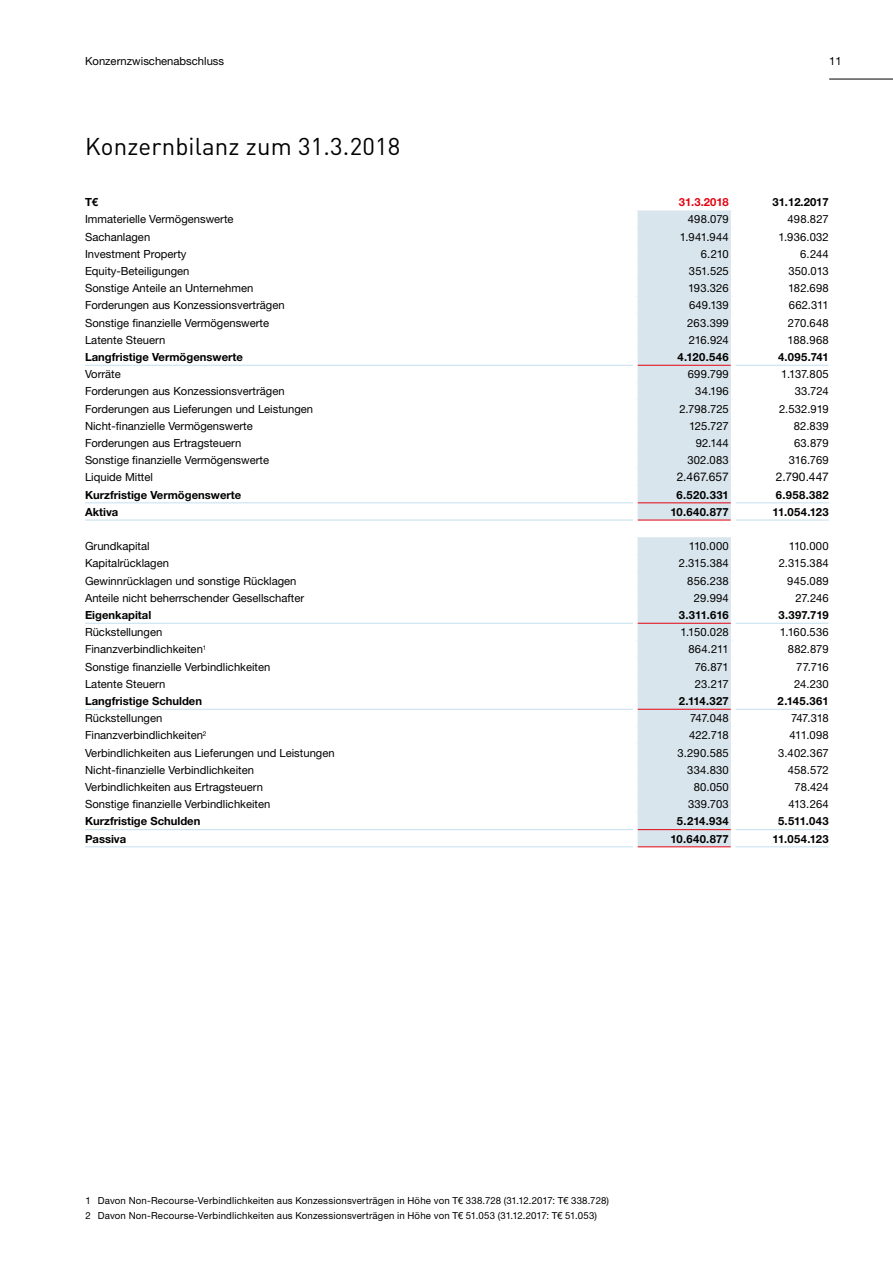
<style>
.page{position:relative;width:893px;height:1263px;background:#fff}
.page>*{position:absolute;margin:0;border:0;box-sizing:border-box;transform-origin:0 0}
.t1{font:24px "DIN Pro";letter-spacing:.005em;color:#000}
.t2{font:12px "Helvetica Neue LT Pro";letter-spacing:.005em;color:#000}
.t3{font:11.25px "Helvetica Neue LT Pro";color:#000}
.t4{font:700 11.25px "Helvetica Neue LT Pro";color:#000}
.t5{font:700 11.25px "Helvetica Neue LT Pro";color:#e30413}
.t6{font:9.75px/15px "Helvetica Neue LT Pro";letter-spacing:.02em;color:#000}
</style>
<div class="page">
<hr style="left:829px;top:79px;width:64px;height:1px;background:#000">
<div style="left:637px;top:210px;width:94px;height:636px;background:#d9e5ec"></div>
<hr style="left:637px;top:365px;width:94px;height:1px;background:#e30413">
<hr style="left:637px;top:502px;width:94px;height:1px;background:#e30413">
<hr style="left:637px;top:623px;width:94px;height:1px;background:#e30413">
<hr style="left:637px;top:709px;width:94px;height:1px;background:#e30413">
<hr style="left:637px;top:829px;width:94px;height:1px;background:#e30413">
<hr style="left:637px;top:846px;width:94px;height:1px;background:#e30413">
<hr style="left:85px;top:365px;width:548px;height:1px;background:#c4dfee">
<hr style="left:735px;top:365px;width:94px;height:1px;background:#c4dfee">
<hr style="left:85px;top:502px;width:548px;height:1px;background:#c4dfee">
<hr style="left:735px;top:502px;width:94px;height:1px;background:#c4dfee">
<hr style="left:85px;top:520px;width:548px;height:1px;background:#c4dfee">
<hr style="left:735px;top:520px;width:94px;height:1px;background:#c4dfee">
<hr style="left:85px;top:623px;width:548px;height:1px;background:#c4dfee">
<hr style="left:85px;top:709px;width:548px;height:1px;background:#c4dfee">
<hr style="left:735px;top:709px;width:94px;height:1px;background:#c4dfee">
<hr style="left:85px;top:829px;width:548px;height:1px;background:#c4dfee">
<hr style="left:735px;top:829px;width:94px;height:1px;background:#c4dfee">
<hr style="left:85px;top:846px;width:548px;height:1px;background:#c4dfee">
<hr style="left:735px;top:846px;width:94px;height:1px;background:#c4dfee">
<hr style="left:637px;top:520px;width:94px;height:1px;background:#e30413">
<hr style="left:735px;top:623px;width:94px;height:1px;background:#c4dfee">
<p class="t3" style="left:85px;top:54px;width:141px">Konzernzwischenabschluss</p>
<p class="t3" style="left:829px;top:54px;width:14px">11</p>
<h1 class="t1" style="left:85px;top:130px;width:317px">Konzernbilanz zum 31.3.2018</h1>
<p class="t4" style="left:85px;top:195px;width:15px">T€</p>
<p class="t5" style="left:679px;top:195px;width:52px">31.3.2018</p>
<p class="t4" style="left:772px;top:195px;width:58px">31.12.2017</p>
<p class="t3" style="left:85px;top:212px;width:150px">Immaterielle Vermögenswerte</p>
<p class="t3" style="left:688px;top:212px;width:43px">498.079</p>
<p class="t3" style="left:787px;top:212px;width:43px">498.827</p>
<p class="t3" style="left:85px;top:230px;width:67px">Sachanlagen</p>
<p class="t3" style="left:680px;top:230px;width:51px">1.941.944</p>
<p class="t3" style="left:778px;top:230px;width:52px">1.936.032</p>
<p class="t3" style="left:85px;top:247px;width:103px">Investment Property</p>
<p class="t3" style="left:701px;top:247px;width:29px">6.210</p>
<p class="t3" style="left:800px;top:247px;width:30px">6.244</p>
<p class="t3" style="left:85px;top:264px;width:106px">Equity-Beteiligungen</p>
<p class="t3" style="left:689px;top:264px;width:41px">351.525</p>
<p class="t3" style="left:788px;top:264px;width:42px">350.013</p>
<p class="t3" style="left:85px;top:281px;width:170px">Sonstige Anteile an Unternehmen</p>
<p class="t3" style="left:688px;top:281px;width:42px">193.326</p>
<p class="t3" style="left:788px;top:281px;width:42px">182.698</p>
<p class="t3" style="left:85px;top:298px;width:201px">Forderungen aus Konzessionsverträgen</p>
<p class="t3" style="left:689px;top:298px;width:41px">649.139</p>
<p class="t3" style="left:789px;top:298px;width:41px">662.311</p>
<p class="t3" style="left:85px;top:316px;width:186px">Sonstige finanzielle Vermögenswerte</p>
<p class="t3" style="left:687px;top:316px;width:43px">263.399</p>
<p class="t3" style="left:788px;top:316px;width:42px">270.648</p>
<p class="t3" style="left:85px;top:333px;width:82px">Latente Steuern</p>
<p class="t3" style="left:689px;top:333px;width:42px">216.924</p>
<p class="t3" style="left:788px;top:333px;width:43px">188.968</p>
<p class="t4" style="left:85px;top:350px;width:159px">Langfristige Vermögenswerte</p>
<p class="t4" style="left:677px;top:350px;width:53px">4.120.546</p>
<p class="t4" style="left:778px;top:350px;width:52px">4.095.741</p>
<p class="t3" style="left:85px;top:367px;width:37px">Vorräte</p>
<p class="t3" style="left:688px;top:367px;width:43px">699.799</p>
<p class="t3" style="left:781px;top:367px;width:49px">1.137.805</p>
<p class="t3" style="left:85px;top:384px;width:201px">Forderungen aus Konzessionsverträgen</p>
<p class="t3" style="left:695px;top:384px;width:35px">34.196</p>
<p class="t3" style="left:795px;top:384px;width:36px">33.724</p>
<p class="t3" style="left:85px;top:402px;width:230px">Forderungen aus Lieferungen und Leistungen</p>
<p class="t3" style="left:679px;top:402px;width:51px">2.798.725</p>
<p class="t3" style="left:779px;top:402px;width:51px">2.532.919</p>
<p class="t3" style="left:85px;top:419px;width:169px">Nicht-finanzielle Vermögenswerte</p>
<p class="t3" style="left:689px;top:419px;width:41px">125.727</p>
<p class="t3" style="left:794px;top:419px;width:36px">82.839</p>
<p class="t3" style="left:85px;top:436px;width:158px">Forderungen aus Ertragsteuern</p>
<p class="t3" style="left:696px;top:436px;width:35px">92.144</p>
<p class="t3" style="left:794px;top:436px;width:36px">63.879</p>
<p class="t3" style="left:85px;top:453px;width:186px">Sonstige finanzielle Vermögenswerte</p>
<p class="t3" style="left:687px;top:453px;width:43px">302.083</p>
<p class="t3" style="left:789px;top:453px;width:41px">316.769</p>
<p class="t3" style="left:85px;top:470px;width:69px">Liquide Mittel</p>
<p class="t2" style="left:677px;top:470px;width:54px">2.467.657</p>
<p class="t2" style="left:776px;top:470px;width:54px">2.790.447</p>
<p class="t4" style="left:85px;top:487px;width:158px">Kurzfristige Vermögenswerte</p>
<p class="t4" style="left:676px;top:487px;width:54px">6.520.331</p>
<p class="t4" style="left:776px;top:487px;width:54px">6.958.382</p>
<p class="t4" style="left:85px;top:505px;width:35px">Aktiva</p>
<p class="t4" style="left:670px;top:505px;width:60px">10.640.877</p>
<p class="t4" style="left:772px;top:505px;width:58px">11.054.123</p>
<p class="t3" style="left:85px;top:539px;width:66px">Grundkapital</p>
<p class="t3" style="left:689px;top:539px;width:42px">110.000</p>
<p class="t3" style="left:789px;top:539px;width:42px">110.000</p>
<p class="t3" style="left:85px;top:556px;width:85px">Kapitalrücklagen</p>
<p class="t3" style="left:679px;top:556px;width:51px">2.315.384</p>
<p class="t3" style="left:779px;top:556px;width:51px">2.315.384</p>
<p class="t3" style="left:85px;top:574px;width:213px">Gewinnrücklagen und sonstige Rücklagen</p>
<p class="t3" style="left:687px;top:574px;width:43px">856.238</p>
<p class="t3" style="left:787px;top:574px;width:43px">945.089</p>
<p class="t3" style="left:85px;top:591px;width:221px">Anteile nicht beherrschender Gesellschafter</p>
<p class="t3" style="left:694px;top:591px;width:36px">29.994</p>
<p class="t3" style="left:795px;top:591px;width:35px">27.246</p>
<p class="t4" style="left:85px;top:608px;width:68px">Eigenkapital</p>
<p class="t4" style="left:679px;top:608px;width:52px">3.311.616</p>
<p class="t4" style="left:778px;top:608px;width:52px">3.397.719</p>
<p class="t3" style="left:85px;top:625px;width:79px">Rückstellungen</p>
<p class="t3" style="left:680px;top:625px;width:50px">1.150.028</p>
<p class="t3" style="left:780px;top:625px;width:50px">1.160.536</p>
<p class="t3" style="left:85px;top:642px;width:123px">Finanzverbindlichkeiten<sup>1</sup></p>
<p class="t3" style="left:688px;top:642px;width:42px">864.211</p>
<p class="t3" style="left:788px;top:642px;width:42px">882.879</p>
<p class="t3" style="left:85px;top:660px;width:187px">Sonstige finanzielle Verbindlichkeiten</p>
<p class="t3" style="left:695px;top:660px;width:36px">76.871</p>
<p class="t3" style="left:796px;top:660px;width:34px">77.716</p>
<p class="t3" style="left:85px;top:677px;width:82px">Latente Steuern</p>
<p class="t3" style="left:695px;top:677px;width:35px">23.217</p>
<p class="t3" style="left:794px;top:677px;width:36px">24.230</p>
<p class="t4" style="left:85px;top:694px;width:119px">Langfristige Schulden</p>
<p class="t4" style="left:679px;top:694px;width:52px">2.114.327</p>
<p class="t4" style="left:778px;top:694px;width:53px">2.145.361</p>
<p class="t3" style="left:85px;top:711px;width:79px">Rückstellungen</p>
<p class="t3" style="left:690px;top:711px;width:40px">747.048</p>
<p class="t3" style="left:791px;top:711px;width:39px">747.318</p>
<p class="t3" style="left:85px;top:728px;width:123px">Finanzverbindlichkeiten<sup>2</sup></p>
<p class="t3" style="left:689px;top:728px;width:41px">422.718</p>
<p class="t3" style="left:790px;top:728px;width:41px">411.098</p>
<p class="t3" style="left:85px;top:746px;width:251px">Verbindlichkeiten aus Lieferungen und Leistungen</p>
<p class="t3" style="left:677px;top:746px;width:53px">3.290.585</p>
<p class="t3" style="left:778px;top:746px;width:52px">3.402.367</p>
<p class="t3" style="left:85px;top:763px;width:170px">Nicht-finanzielle Verbindlichkeiten</p>
<p class="t3" style="left:687px;top:763px;width:43px">334.830</p>
<p class="t3" style="left:788px;top:763px;width:43px">458.572</p>
<p class="t3" style="left:85px;top:780px;width:179px">Verbindlichkeiten aus Ertragsteuern</p>
<p class="t3" style="left:694px;top:780px;width:37px">80.050</p>
<p class="t3" style="left:795px;top:780px;width:36px">78.424</p>
<p class="t3" style="left:85px;top:797px;width:187px">Sonstige finanzielle Verbindlichkeiten</p>
<p class="t3" style="left:688px;top:797px;width:42px">339.703</p>
<p class="t3" style="left:788px;top:797px;width:42px">413.264</p>
<p class="t4" style="left:85px;top:814px;width:117px">Kurzfristige Schulden</p>
<p class="t4" style="left:677px;top:814px;width:54px">5.214.934</p>
<p class="t4" style="left:778px;top:814px;width:52px">5.511.043</p>
<p class="t4" style="left:85px;top:831px;width:43px">Passiva</p>
<p class="t4" style="left:670px;top:831px;width:60px">10.640.877</p>
<p class="t4" style="left:772px;top:831px;width:58px">11.054.123</p>
<p class="t6" style="left:86px;top:1193px;width:525px">1 Davon Non-Recourse-Verbindlichkeiten aus Konzessionsverträgen in Höhe von T€ 338.728 (31.12.2017: T€ 338.728)<br>2 Davon Non-Recourse-Verbindlichkeiten aus Konzessionsverträgen in Höhe von T€ 51.053 (31.12.2017: T€ 51.053)</p>
</div>
